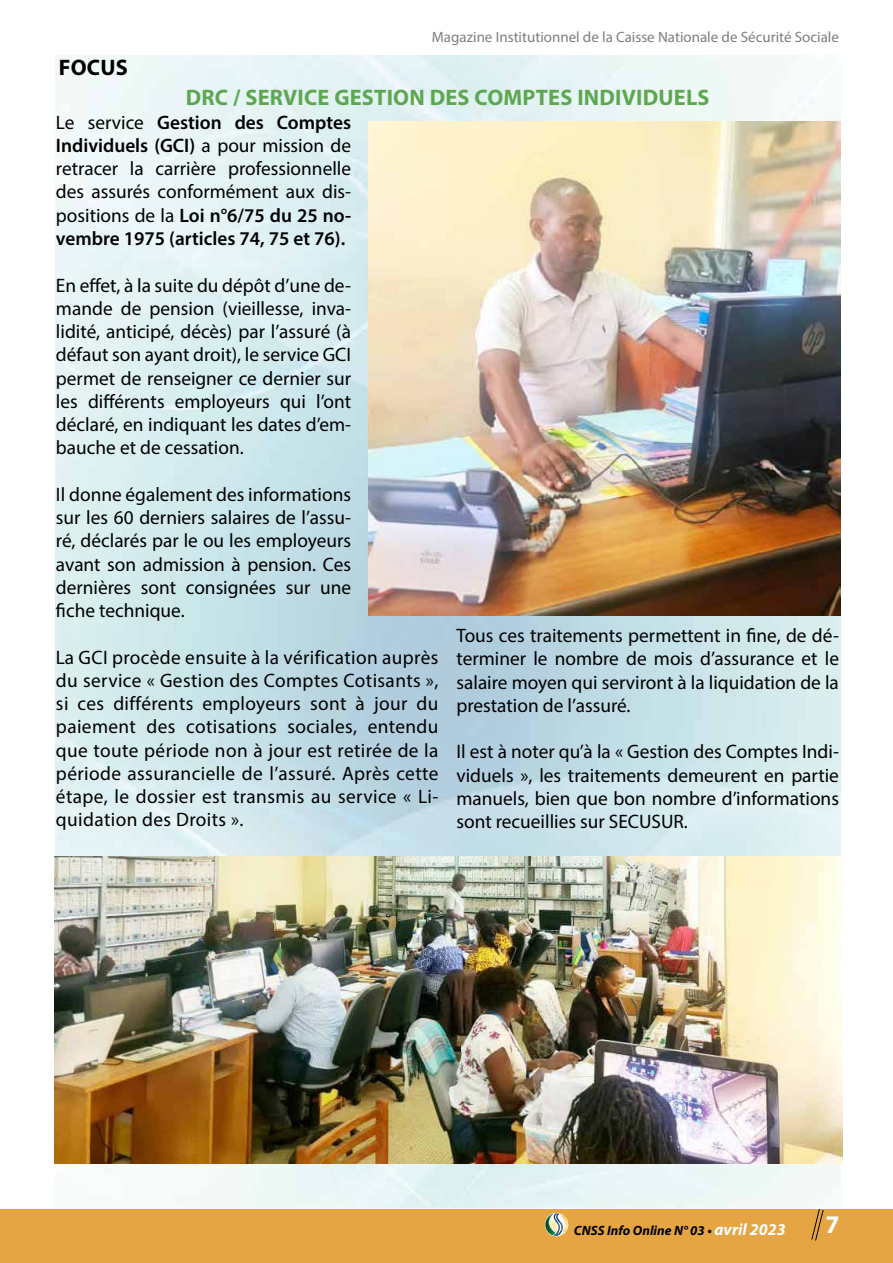
<style>
.page{position:relative;width:893px;height:1263px;background:#fff}
.page>*{position:absolute;margin:0;border:0;box-sizing:border-box;transform-origin:0 0}
.t1{font:700 25.35px "Myriad Pro";color:#fff}
.t2{font:700 22.5px "Myriad Pro";letter-spacing:.01em;color:#5da751}
.t3{font:700 22.5px "Myriad Pro";letter-spacing:.01em;color:#000}
.t4{font:19.5px/23.2px "Myriad Pro";color:#000;text-align:justify}
.t5{font:15px "Myriad Pro";color:#7c7f80}
.t6{font:italic 700 13.5px "Myriad Pro";color:#000}
.s1{font-weight:600}
.s2{font-size:16.5px;color:#fff}
</style>
<div class="page">
<div style="left:0;top:1209px;width:893px;height:54px;background:#e6a543"></div>
<svg style="left:545px;top:1213px;width:23px;height:23px"></svg>
<svg style="left:811px;top:1209px;width:13px;height:32px"></svg>
<img style="left:55px;top:56px;width:785px;height:1152px">
<img style="left:369px;top:122px;width:472px;height:494px">
<img style="left:54px;top:856px;width:789px;height:307px">
<p class="t3" style="left:59px;top:52px;width:71px">FOCUS</p>
<p class="t5" style="left:432px;top:28px;width:409px">Magazine Institutionnel de la Caisse Nationale de Sécurité Sociale</p>
<p class="t2" style="left:186px;top:82px;width:525px">DRC / SERVICE GESTION DES COMPTES INDIVIDUELS</p>
<p class="t4" style="left:56px;top:110px;width:297px">Le service <span class="s1">Gestion des Comptes Individuels (GCI)</span> a pour mission de retracer la carrière professionnelle des assurés conformément aux dis&shy;positions de la <span class="s1">Loi n°6/75 du 25 no&shy;vembre 1975 (articles 74, 75 et 76).</span></p>
<p class="t4" style="left:56px;top:273px;width:297px">En effet, à la suite du dépôt d’une de&shy;mande de pension (vieillesse, inva&shy;lidité, anticipé, décès) par l’assuré (à défaut son ayant droit), le service GCI permet de renseigner ce dernier sur les différents employeurs qui l’ont déclaré, en indiquant les dates d’em&shy;bauche et de cessation.</p>
<p class="t4" style="left:56px;top:482px;width:297px">Il donne également des informations sur les 60 derniers salaires de l’assu&shy;ré, déclarés par le ou les employeurs avant son admission à pension. Ces dernières sont consignées sur une fiche technique.</p>
<p class="t4" style="left:56px;top:645px;width:384px">La GCI procède ensuite à la vérification auprès du service « Gestion des Comptes Cotisants », si ces différents employeurs sont à jour du paiement des cotisations sociales, entendu que toute période non à jour est retirée de la période assurancielle de l’assuré. Après cette étape, le dossier est transmis au service « Li&shy;quidation des Droits ».</p>
<p class="t4" style="left:456px;top:624px;width:384px">Tous ces traitements permettent in fine, de dé&shy;terminer le nombre de mois d’assurance et le salaire moyen qui serviront à la liquidation de la prestation de l’assuré.</p>
<p class="t4" style="left:456px;top:740px;width:384px">Il est à noter qu’à la « Gestion des Comptes Indi&shy;viduels », les traitements demeurent en partie manuels, bien que bon nombre d’informations sont recueillies sur SECUSUR.</p>
<p class="t6" style="left:574px;top:1222px;width:213px">CNSS Info Online N° 03 • <span class="s2">avril 2023</span></p>
<p class="t1" style="left:825px;top:1208px;width:16px">7</p>
</div>
